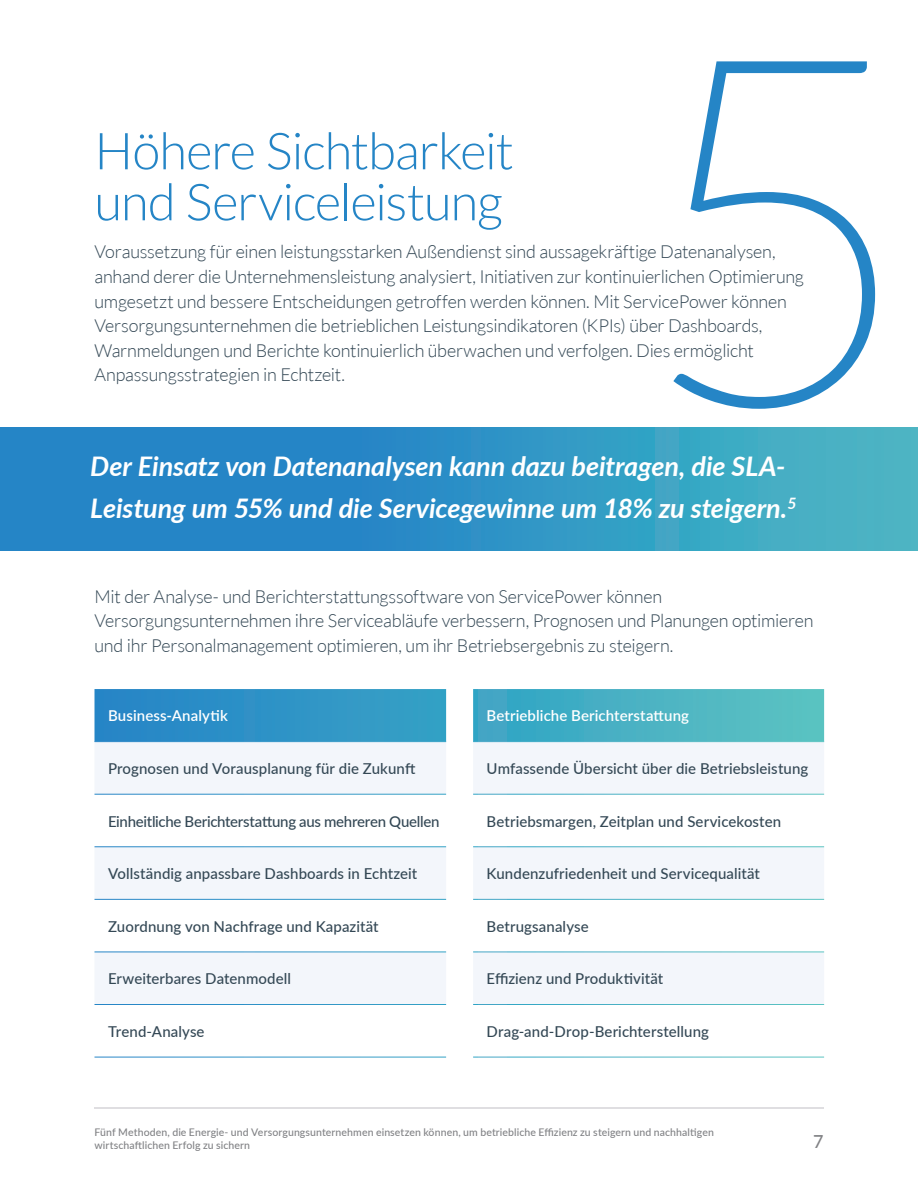
<style>
.page{position:relative;width:918px;height:1188px;background:#fff}
.page>*{position:absolute;margin:0;border:0;box-sizing:border-box;transform-origin:0 0}
.t1{font:100 488.55px "Lato";color:#2585c6}
.t2{font:300 51px/51px "Lato";letter-spacing:-.02em;color:#2585c6}
.t3{font:italic 700 27px/42px "Lato";letter-spacing:-.005em;color:#fff}
.t4{font:300 18px/24.6px "Lato";letter-spacing:-.015em;color:#344855}
.t5{font:500 18px "Lato";color:#818285}
.t6{font:500 15px "Lato";letter-spacing:.005em;color:#344855}
.t7{font:500 15px "Lato";letter-spacing:-.015em;color:#344855}
.t8{font:600 15px "Lato";letter-spacing:.01em;color:#fff}
.t9{font:500 10.5px/12.6px "Lato";letter-spacing:.01em;color:#818285}
</style>
<div class="page">
<hr style="left:94px;top:1107px;width:730px;height:2px;background:#dfdee1">
<div style="left:0;top:428px;width:918px;height:123px;background:linear-gradient(to right,#1b79c7,#47b2c4)"></div>
<svg style="left:94px;top:689px;width:730px;height:53px;background:#43a6c6"></svg>
<svg style="left:94px;top:742px;width:730px;height:52px;fill:#f3f6fb"></svg>
<svg style="left:94px;top:794px;width:730px;height:263px"></svg>
<svg style="left:446px;top:1004px;width:27px;height:1px"></svg>
<hr style="left:473px;top:741px;width:351px;height:1px;background:#fff">
<hr style="left:473px;top:794px;width:351px;height:1px;background:#fff">
<hr style="left:473px;top:952px;width:351px;height:1px;background:#fff">
<hr style="left:473px;top:847px;width:351px;height:1px;background:#fff">
<hr style="left:473px;top:899px;width:351px;height:1px;background:#fff">
<hr style="left:94px;top:741px;width:352px;height:1px;background:#fff">
<hr style="left:94px;top:794px;width:352px;height:1px;background:#fff">
<hr style="left:94px;top:847px;width:352px;height:1px;background:#fff">
<hr style="left:94px;top:899px;width:352px;height:1px;background:#fff">
<hr style="left:94px;top:952px;width:352px;height:1px;background:#fff">
<hr style="left:94px;top:1004px;width:352px;height:1px;background:#fff">
<hr style="left:473px;top:1004px;width:351px;height:1px;background:#fff">
<h1 class="t1" style="left:635px;top:-104px;width:285px">5</h1>
<h2 class="t2" style="left:94px;top:126px;width:421px">Höhere Sichtbarkeit und Serviceleistung</h2>
<p class="t4" style="left:94px;top:240px;width:711px">Voraussetzung für einen leistungsstarken Außendienst sind aussagekräftige Datenanalysen, anhand derer die Unternehmensleistung analysiert, Initiativen zur kontinuierlichen Optimierung umgesetzt und bessere Entscheidungen getroffen werden können. Mit ServicePower können Versorgungsunternehmen die betrieblichen Leistungsindikatoren (KPIs) über Dashboards, Warnmeldungen und Berichte kontinuierlich überwachen und verfolgen. Dies ermöglicht Anpassungsstrategien in Echtzeit.</p>
<h3 class="t3" style="left:90px;top:444px;width:708px">Der Einsatz von Datenanalysen kann dazu beitragen, die SLA-<br>Leistung um 55% und die Servicegewinne um 18% zu steigern.<sup>5</sup></h3>
<p class="t4" style="left:94px;top:584px;width:720px">Mit der Analyse- und Berichterstattungssoftware von ServicePower können<br>Versorgungsunternehmen ihre Serviceabläufe verbessern, Prognosen und Planungen optimieren und ihr Personalmanagement optimieren, um ihr Betriebsergebnis zu steigern.</p>
<p class="t8" style="left:108px;top:705px;width:122px">Business-Analytik</p>
<p class="t8" style="left:487px;top:705px;width:204px">Betriebliche Berichterstattung</p>
<p class="t6" style="left:108px;top:758px;width:309px">Prognosen und Vorausplanung für die Zukunft</p>
<p class="t6" style="left:487px;top:758px;width:323px">Umfassende Übersicht über die Betriebsleistung</p>
<p class="t7" style="left:108px;top:810px;width:333px">Einheitliche Berichterstattung aus mehreren Quellen</p>
<p class="t6" style="left:487px;top:810px;width:296px">Betriebsmargen, Zeitplan und Servicekosten</p>
<p class="t6" style="left:108px;top:863px;width:311px">Vollständig anpassbare Dashboards in Echtzeit</p>
<p class="t6" style="left:487px;top:863px;width:275px">Kundenzufriedenheit und Servicequalität</p>
<p class="t6" style="left:108px;top:915px;width:272px">Zuordnung von Nachfrage und Kapazität</p>
<p class="t6" style="left:487px;top:915px;width:104px">Betrugsanalyse</p>
<p class="t6" style="left:108px;top:968px;width:185px">Erweiterbares Datenmodell</p>
<p class="t6" style="left:487px;top:968px;width:178px">Effizienz und Produktivität</p>
<p class="t6" style="left:108px;top:1021px;width:98px">Trend-Analyse</p>
<p class="t6" style="left:487px;top:1021px;width:224px">Drag-and-Drop-Berichterstellung</p>
<p class="t9" style="left:94px;top:1125px;width:621px">Fünf Methoden, die Energie- und Versorgungsunternehmen einsetzen können, um betriebliche Effizienz zu steigern und nachhaltigen wirtschaftlichen Erfolg zu sichern</p>
<p class="t5" style="left:813px;top:1129px;width:12px">7</p>
</div>
